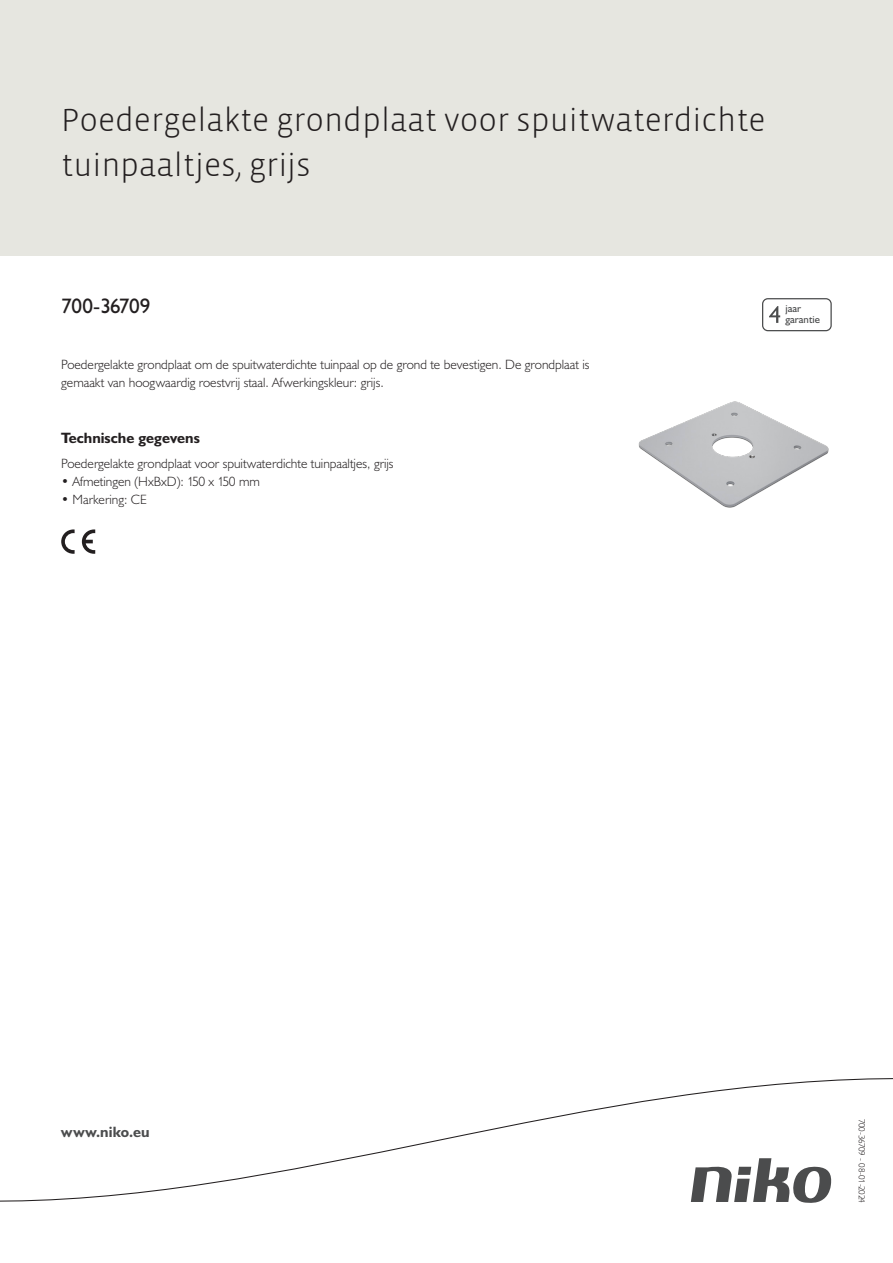
<style>
.page{position:relative;width:893px;height:1263px;background:#fff}
.page>*{position:absolute;margin:0;border:0;box-sizing:border-box;transform-origin:0 0}
.Title_datasheets{font:300 33px/45px "Vista Sans";color:#231f20}
.Article_number{font:21px "Humanist 521 BT";letter-spacing:-.01em;color:#231f20}
.Titles_parts{font:700 15px "Humanist 521 BT";color:#231f20}
.titel_afbeelding{font:700 15px "Humanist 521 BT";letter-spacing:.005em;color:#4b4c4d}
.Platte_tekst_CAB{font:300 13.5px/18px "Humanist 521 BT";color:#231f20}
.USP_Bullets{font:300 13.5px "Humanist 521 BT";color:#231f20}
.t1{font:10.8px/10.8px "Humanist 521 BT";color:#4b4c4d}
.Revision{font:300 9px "Humanist 521 BT";letter-spacing:-.05em;color:#231f20}
</style>
<div class="page">
<div style="left:0;top:0;width:893px;height:255px;background:#e6e6e0"></div>
<svg style="left:82px;top:529px;width:13px;height:25px"></svg>
<svg style="left:61px;top:529px;width:14px;height:25px"></svg>
<svg style="left:762px;top:298px;width:70px;height:33px"></svg>
<svg style="left:0;top:1078px;width:893px;height:125px"></svg>
<img style="left:638px;top:401px;width:191px;height:107px">
<p class="Title_datasheets" style="left:61px;top:98px;width:706px">Poedergelakte grondplaat voor spuitwaterdichte tuinpaaltjes, grijs</p>
<p class="Article_number" style="left:61px;top:293px;width:91px">700-36709</p>
<p class="t1" style="left:785px;top:303px;width:36px">jaar garantie</p>
<p class="Platte_tekst_CAB" style="left:61px;top:355px;width:530px">Poedergelakte grondplaat om de spuitwaterdichte tuinpaal op de grond te bevestigen. De grondplaat is gemaakt van hoogwaardig roestvrij staal. Afwerkingskleur: grijs.</p>
<p class="Titles_parts" style="left:61px;top:429px;width:140px">Technische gegevens</p>
<p class="Platte_tekst_CAB" style="left:61px;top:454px;width:334px">Poedergelakte grondplaat voor spuitwaterdichte tuinpaaltjes, grijs</p>
<p class="USP_Bullets" style="left:61px;top:473px;width:200px">• Afmetingen (HxBxD): 150 x 150 mm</p>
<p class="USP_Bullets" style="left:61px;top:491px;width:87px">• Markering: CE</p>
<p class="titel_afbeelding" style="left:61px;top:1122px;width:90px">www.niko.eu</p>
<p class="Revision" style="left:868px;top:1119px;width:86px;rotate:90deg">700-36709 - 08-01-2024</p>
</div>
